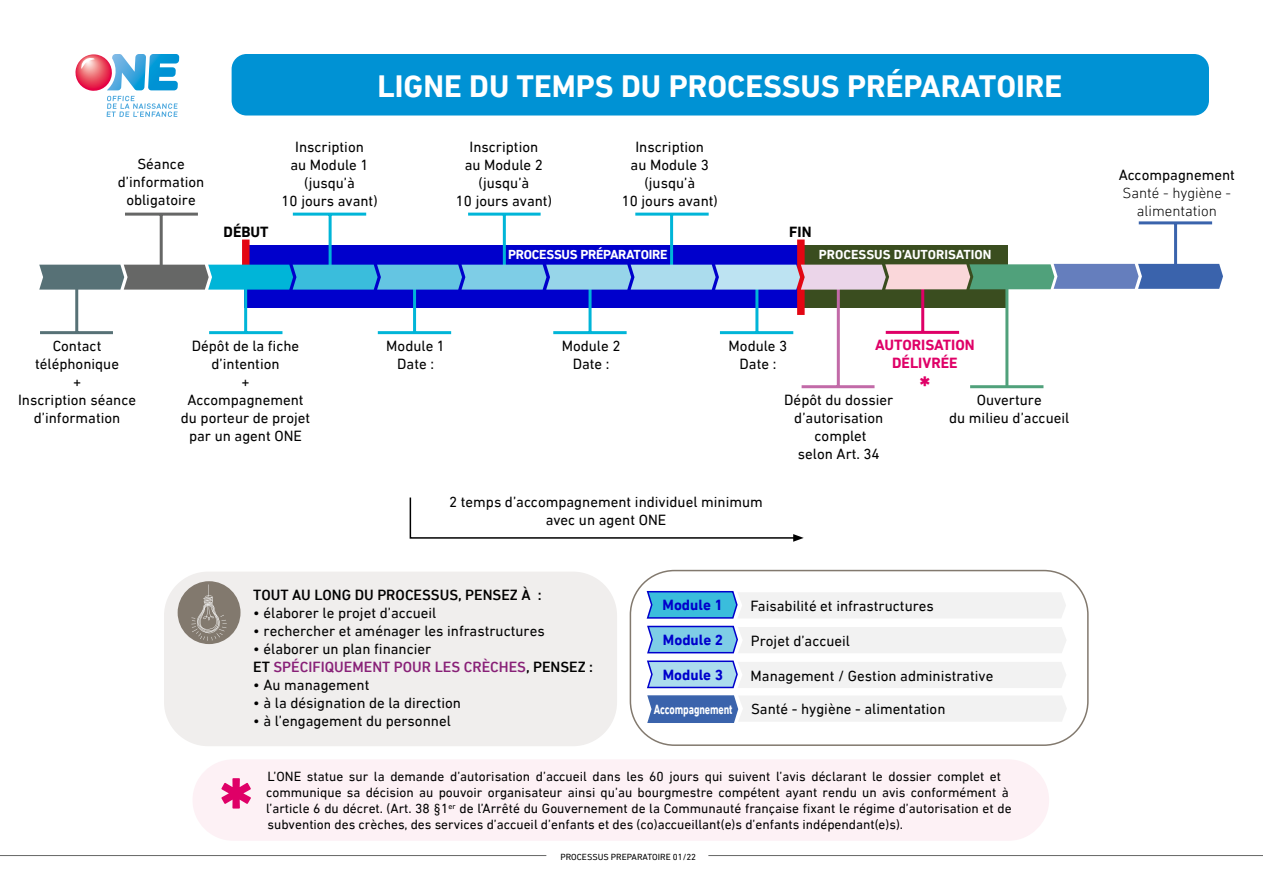
<style>
.page{position:relative;width:1263px;height:893px;background:#fff}
.page>*{position:absolute;margin:0;border:0;box-sizing:border-box;transform-origin:0 0}
.t1{font:700 31.5px "DIN Next LT Pro";color:#fff}
.t2{font:700 31.5px "DIN Next LT Pro";color:#df0067}
.t3{font:15px/18px "DIN Next LT Pro";color:#000;text-align:center}
.t4{font:500 15px "DIN Next LT Pro";color:#882077}
.t5{font:500 15px "DIN Next LT Pro";color:#000}
.t6{font:300 15px/18px "DIN Next LT Pro";color:#000;text-align:center}
.t7{font:700 15px "DIN Next LT Pro";color:#00c}
.t8{font:700 15px/18px "DIN Next LT Pro";color:#df0067;text-align:center}
.t9{font:700 15px "DIN Next LT Pro";color:#000}
.t10{font:13.5px/16.2px "DIN Next LT Pro";color:#000}
.t11{font:700 13.5px "DIN Next LT Pro";letter-spacing:-.01em;color:#fff;scale:.75 1}
.t12{font:700 13.2px "DIN Next LT Pro";color:#fff}
.t13{font:700 13.2px "DIN Next LT Pro";letter-spacing:-.02em;color:#fff}
.t14{font:9px "DIN Next LT Pro";color:#000}
.s1{color:#000}
</style>
<div class="page">
<div style="left:802px;top:246px;width:205px;height:62px;background:#3a4d1f"></div>
<div style="left:244px;top:246px;width:560px;height:62px;background:#00c"></div>
<div style="left:797px;top:240px;width:8px;height:75px;background:#e30613"></div>
<hr style="left:244px;top:288px;width:3px;height:45px;background:#00b5d8">
<hr style="left:209px;top:331px;width:73px;height:3px;background:#00b5d8">
<hr style="left:413px;top:288px;width:3px;height:44px;background:#00b5d8">
<hr style="left:378px;top:331px;width:73px;height:3px;background:#00b5d8">
<hr style="left:588px;top:289px;width:3px;height:43px;background:#00b5d8">
<hr style="left:553px;top:331px;width:74px;height:3px;background:#00b5d8">
<hr style="left:755px;top:288px;width:3px;height:44px;background:#00b5d8">
<hr style="left:720px;top:331px;width:73px;height:3px;background:#00b5d8">
<hr style="left:329px;top:214px;width:3px;height:52px;background:#00b5d8">
<hr style="left:293px;top:213px;width:73px;height:3px;background:#00b5d8">
<hr style="left:503px;top:214px;width:3px;height:52px;background:#00b5d8">
<hr style="left:468px;top:213px;width:73px;height:3px;background:#00b5d8">
<hr style="left:670px;top:214px;width:3px;height:52px;background:#00b5d8">
<hr style="left:635px;top:213px;width:74px;height:3px;background:#00b5d8">
<hr style="left:1174px;top:224px;width:3px;height:41px;background:#3a63ac">
<hr style="left:1139px;top:221px;width:73px;height:3px;background:#3a63ac">
<div style="left:232px;top:54px;width:977px;height:62px;background:#0092d4;border-radius:15px"></div>
<svg style="left:75px;top:54px;width:104px;height:63px"></svg>
<hr style="left:75px;top:286px;width:3px;height:46px;background:#577176">
<hr style="left:40px;top:331px;width:73px;height:3px;background:#577176">
<hr style="left:160px;top:214px;width:3px;height:52px;background:#666766">
<hr style="left:125px;top:213px;width:73px;height:3px;background:#666766">
<hr style="left:837px;top:273px;width:3px;height:114px;background:#c26aa8">
<hr style="left:802px;top:385px;width:72px;height:3px;background:#c26aa8">
<hr style="left:921px;top:273px;width:3px;height:59px;background:#df0067">
<hr style="left:886px;top:331px;width:73px;height:3px;background:#df0067">
<hr style="left:1005px;top:273px;width:3px;height:114px;background:#50a17b">
<hr style="left:970px;top:385px;width:73px;height:3px;background:#50a17b">
<div style="left:242px;top:240px;width:8px;height:31px;background:#e30613"></div>
<div style="left:193px;top:760px;width:856px;height:81px;background:#fdf1f5"></div>
<svg style="left:39px;top:264px;width:1184px;height:26px"></svg>
<div style="left:164px;top:572px;width:453px;height:174px;background:#f0eeed;border-radius:44px"></div>
<div style="left:178px;top:581px;width:62px;height:63px;background:#82796e;border-radius:50%"></div>
<svg style="left:191px;top:584px;width:36px;height:57px"></svg>
<svg style="left:630px;top:570px;width:459px;height:176px"></svg>
<svg style="left:647px;top:591px;width:419px;height:28px"></svg>
<svg style="left:647px;top:626px;width:420px;height:27px"></svg>
<svg style="left:647px;top:660px;width:419px;height:28px"></svg>
<svg style="left:647px;top:695px;width:420px;height:28px"></svg>
<svg style="left:221px;top:778px;width:30px;height:31px"></svg>
<hr style="left:0;top:855px;width:546px;height:1px;background:#666766">
<hr style="left:708px;top:855px;width:555px;height:1px;background:#666766">
<svg style="left:409px;top:497px;width:395px;height:45px"></svg>
<p class="t3" style="left:137px;top:154px;width:49px">Séance</p>
<p class="t3" style="left:118px;top:172px;width:88px">d’information obligatoire</p>
<h1 class="t1" style="left:377px;top:67px;width:686px">LIGNE DU TEMPS DU PROCESSUS PRÉPARATOIRE</h1>
<p class="t9" style="left:224px;top:223px;width:47px">DÉBUT</p>
<p class="t3" style="left:281px;top:137px;width:98px">Inscription<br>au Module 1 (jusqu’à<br>10 jours avant)</p>
<p class="t3" style="left:456px;top:137px;width:98px">Inscription<br>au Module 2 (jusqu’à<br>10 jours avant)</p>
<p class="t3" style="left:622px;top:137px;width:98px">Inscription<br>au Module 3 (jusqu’à<br>10 jours avant)</p>
<p class="t9" style="left:789px;top:223px;width:24px">FIN</p>
<p class="t13" style="left:508px;top:247px;width:161px">PROCESSUS PRÉPARATOIRE</p>
<p class="t12" style="left:819px;top:246px;width:174px">PROCESSUS D’AUTORISATION</p>
<p class="t3" style="left:18px;top:337px;width:120px">Contact téléphonique<br>+<br>Inscription séance d’information</p>
<p class="t3" style="left:192px;top:337px;width:109px">Dépôt de la fiche d’intention</p>
<p class="t3" style="left:241px;top:373px;width:10px">+</p>
<p class="t3" style="left:181px;top:391px;width:131px">Accompagnement du porteur de projet par un agent ONE</p>
<p class="t3" style="left:386px;top:337px;width:60px">Module 1</p>
<p class="t3" style="left:397px;top:355px;width:38px">Date :</p>
<p class="t3" style="left:562px;top:337px;width:60px">Module 2</p>
<p class="t3" style="left:573px;top:355px;width:38px">Date :</p>
<p class="t3" style="left:729px;top:337px;width:60px">Module 3</p>
<p class="t3" style="left:740px;top:355px;width:38px">Date :</p>
<p class="t8" style="left:875px;top:336px;width:101px">AUTORISATION<br>DÉLIVRÉE</p>
<p class="t2" style="left:919px;top:369px;width:13px">*</p>
<p class="t3" style="left:784px;top:391px;width:110px">Dépôt du dossier d’autorisation complet<br>selon Art. 34</p>
<p class="t3" style="left:949px;top:391px;width:122px">Ouverture<br>du milieu d’accueil</p>
<p class="t3" style="left:449px;top:492px;width:315px">2 temps d’accompagnement individuel minimum</p>
<p class="t3" style="left:546px;top:510px;width:122px">avec un agent ONE</p>
<p class="t5" style="left:253px;top:586px;width:290px">TOUT AU LONG DU PROCESSUS, PENSEZ À :</p>
<p class="t3" style="left:253px;top:604px;width:185px">• élaborer le projet d’accueil</p>
<p class="t3" style="left:253px;top:622px;width:293px">• rechercher et aménager les infrastructures</p>
<p class="t3" style="left:253px;top:640px;width:180px">• élaborer un plan financier</p>
<p class="t4" style="left:253px;top:658px;width:341px"><span class="s1">ET</span> SPÉCIFIQUEMENT POUR LES CRÈCHES<span class="s1">, PENSEZ :</span></p>
<p class="t3" style="left:253px;top:676px;width:118px">• Au management</p>
<p class="t3" style="left:253px;top:694px;width:209px">• à la désignation de la direction</p>
<p class="t3" style="left:253px;top:712px;width:199px">• à l’engagement du personnel</p>
<p class="t7" style="left:662px;top:597px;width:62px">Module 1</p>
<p class="t3" style="left:750px;top:597px;width:185px">Faisabilité et infrastructures</p>
<p class="t7" style="left:663px;top:631px;width:62px">Module 2</p>
<p class="t3" style="left:751px;top:631px;width:101px">Projet d’accueil</p>
<p class="t7" style="left:663px;top:666px;width:62px">Module 3</p>
<p class="t3" style="left:751px;top:666px;width:244px">Management / Gestion administrative</p>
<p class="t11" style="left:654px;top:702px;width:106px">Accompagnement</p>
<p class="t3" style="left:751px;top:700px;width:196px">Santé - hygiène - alimentation</p>
<p class="t10" style="left:266px;top:768px;width:747px">L’ONE statue sur la demande d’autorisation d’accueil dans les 60 jours qui suivent l’avis déclarant le dossier complet et communique sa décision au pouvoir organisateur ainsi qu’au bourgmestre compétent ayant rendu un avis conformément à l’article 6 du décret. (Art. 38 §1<sup>er</sup> de l’Arrêté du Gouvernement de la Communauté française fixant le régime d’autorisation et de subvention des crèches, des services d’accueil d’enfants et des (co)accueillant(e)s d’enfants indépendant(e)s).</p>
<p class="t14" style="left:560px;top:851px;width:137px">PROCESSUS PREPARATOIRE 01/22</p>
<p class="t3" style="left:1119px;top:166px;width:118px">Accompagnement</p>
<p class="t6" style="left:1122px;top:184px;width:110px">Santé - hygiène - alimentation</p>
</div>
